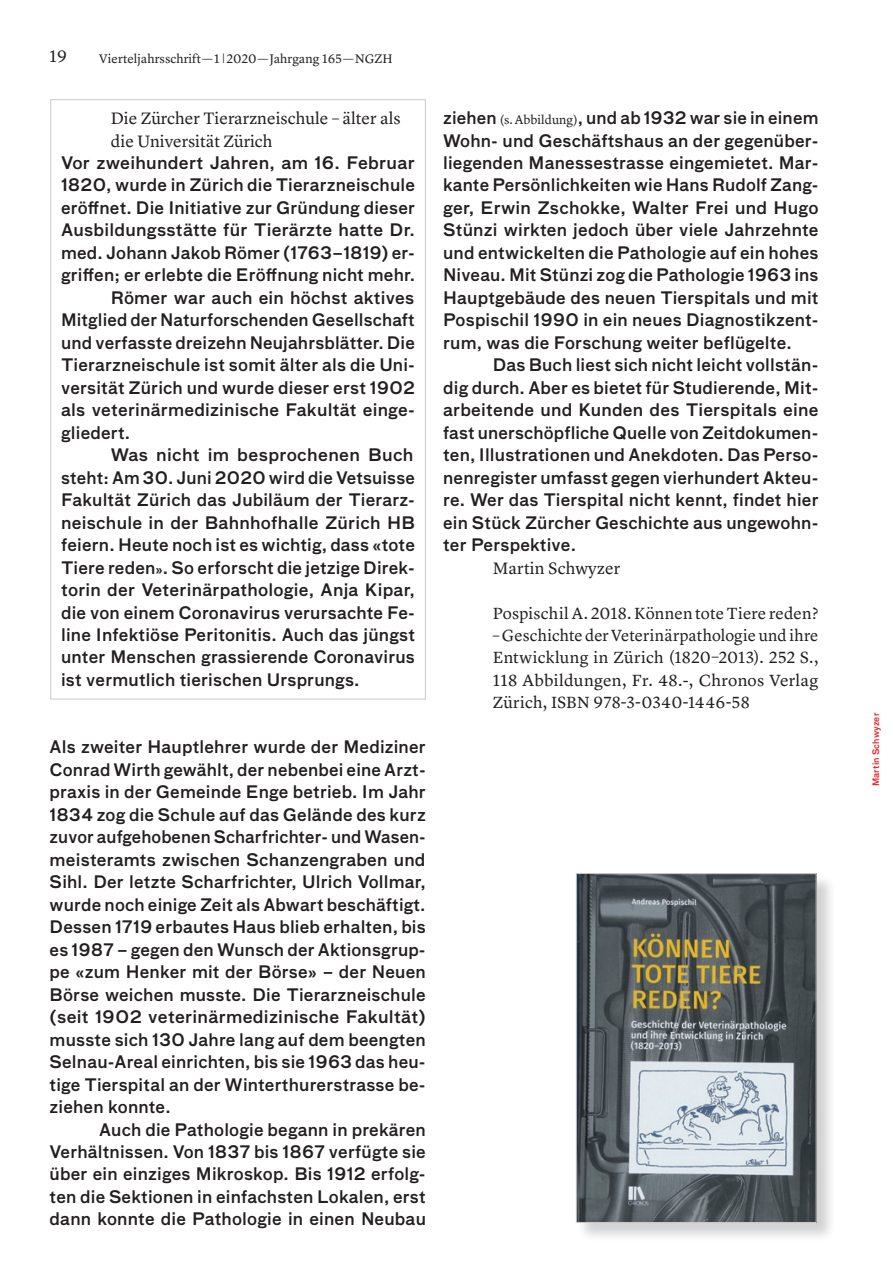
<style>
.page{position:relative;width:893px;height:1275px;background:#fff}
.page>*{position:absolute;margin:0;border:0;box-sizing:border-box;transform-origin:0 0}
.t1{font:17.15px/22.4px "Lyon Text";letter-spacing:.005em;color:#231f20}
.t2{font:500 16.8px/22.4px "Bau OT";letter-spacing:.01em;color:#231f20;text-align:justify}
.t3{font:16.8px/22.4px "Lyon Text";letter-spacing:.01em;color:#231f20;text-align:justify}
.t4{font:12.78px "Lyon Text";letter-spacing:.005em;color:#231f20}
.t5{font:500 8.75px "Bau OT";letter-spacing:.01em;color:#ee1d26}
.s1{font-size:13.3px}
.s2{font-family:"Lyon Text";font-weight:400;font-size:12.78px}
</style>
<div class="page">
<div style="left:577px;top:874px;width:259px;height:369px;background:#231f20;opacity:.2"></div>
<img style="left:578px;top:875px;width:237px;height:346px">
<div style="left:576px;top:873px;width:241px;height:350px;border:1px solid #cdc9c8"></div>
<p class="t1" style="left:50px;top:44px;width:19px">19</p>
<p class="t4" style="left:99px;top:49px;width:295px">Vierteljahrsschrift— 1 <sup>|</sup>2020 —Jahrgang 165 —NGZH</p>
<p class="t1" style="left:111px;top:106px;width:292px">Die Zürcher Tierarzneischule – älter als die Universität Zürich</p>
<p class="t2" style="left:61px;top:152px;width:355px">Vor zweihundert Jahren, am 16. Februar</p>
<p class="t2" style="left:61px;top:174px;width:355px">1820, wurde in Zürich die Tierarzneischule</p>
<p class="t2" style="left:61px;top:197px;width:355px">eröffnet. Die Initiative zur Gründung dieser</p>
<p class="t2" style="left:61px;top:219px;width:355px">Ausbildungsstätte für Tierärzte hatte Dr.</p>
<p class="t2" style="left:61px;top:241px;width:355px">med. Johann Jakob Römer (1763–1819) er-</p>
<p class="t2" style="left:61px;top:264px;width:355px">griffen; er erlebte die Eröffnung nicht mehr.</p>
<p class="t2" style="left:111px;top:286px;width:305px">Römer war auch ein höchst aktives</p>
<p class="t2" style="left:61px;top:309px;width:355px">Mitglied der Naturforschenden Gesellschaft</p>
<p class="t2" style="left:61px;top:331px;width:355px">und verfasste dreizehn Neujahrsblätter. Die</p>
<p class="t2" style="left:61px;top:354px;width:355px">Tierarzneischule ist somit älter als die Uni-</p>
<p class="t2" style="left:61px;top:376px;width:355px">versität Zürich und wurde dieser erst 1902</p>
<p class="t2" style="left:61px;top:399px;width:355px">als veterinärmedizinische Fakultät einge-</p>
<p class="t2" style="left:61px;top:421px;width:71px">gliedert.</p>
<p class="t2" style="left:111px;top:444px;width:304px">Was nicht im besprochenen Buch</p>
<p class="t2" style="left:61px;top:466px;width:355px">steht: Am 30. Juni 2020 wird die Vetsuisse</p>
<p class="t2" style="left:61px;top:489px;width:355px">Fakultät Zürich das Jubiläum der Tierarz-</p>
<p class="t2" style="left:61px;top:511px;width:355px">neischule in der Bahnhofhalle Zürich HB</p>
<p class="t2" style="left:61px;top:534px;width:355px">feiern. Heute noch ist es wichtig, dass «tote</p>
<p class="t2" style="left:61px;top:556px;width:355px">Tiere reden<span class="s1">»</span>. So erforscht die jetzige Direk-</p>
<p class="t2" style="left:61px;top:579px;width:355px">torin der Veterinärpathologie, Anja Kipar,</p>
<p class="t2" style="left:61px;top:601px;width:355px">die von einem Coronavirus verursachte Fe-</p>
<p class="t2" style="left:61px;top:624px;width:355px">line Infektiöse Peritonitis. Auch das jüngst</p>
<p class="t2" style="left:61px;top:646px;width:355px">unter Menschen grassierende Coronavirus</p>
<p class="t2" style="left:61px;top:669px;width:300px">ist vermutlich tierischen Ursprungs.</p>
<p class="t2" style="left:50px;top:736px;width:378px">Als zweiter Hauptlehrer wurde der Mediziner Conrad Wirth gewählt, der nebenbei eine Arzt&shy;praxis in der Gemeinde Enge betrieb. Im Jahr 1834 zog die Schule auf das Gelände des kurz zuvor aufgehobenen Scharfrichter- und Wasen&shy;meisteramts zwischen Schanzengraben und Sihl. Der letzte Scharfrichter, Ulrich Vollmar, wurde noch einige Zeit als Abwart beschäftigt.<br>Dessen 1719 erbautes Haus blieb erhalten, bis es 1987 – gegen den Wunsch der Aktionsgrup&shy;pe «zum Henker mit der Börse» – der Neuen Börse weichen musste. Die Tierarzneischule (seit 1902 veterinärmedizinische Fakultät) musste sich 130 Jahre lang auf dem beengten Selnau-Areal einrichten, bis sie 1963 das heu&shy;tige Tierspital an der Winterthurerstrasse be&shy;ziehen konnte.</p>
<p class="t2" style="left:50px;top:1118px;width:378px;text-indent:50px">Auch die Pathologie begann in prekären Verhältnissen. Von 1837 bis 1867 verfügte sie über ein einziges Mikroskop. Bis 1912 erfolg&shy;ten die Sektionen in einfachsten Lokalen, erst dann konnte die Pathologie in einen Neubau</p>
<p class="t2" style="left:443px;top:107px;width:377px">ziehen <span class="s2">(s. Abbildung)</span>, und ab 1932 war sie in einem Wohn- und Geschäftshaus an der gegenüber&shy;liegenden Manessestrasse eingemietet. Mar&shy;kante Persönlichkeiten wie Hans Rudolf Zang&shy;ger, Erwin Zschokke, Walter Frei und Hugo Stünzi wirkten jedoch über viele Jahrzehnte und entwickelten die Pathologie auf ein hohes Niveau. Mit Stünzi zog die Pathologie 1963 ins Hauptgebäude des neuen Tierspitals und mit Pospischil 1990 in ein neues Diagnostikzent&shy;rum, was die Forschung weiter beflügelte.</p>
<p class="t2" style="left:443px;top:354px;width:377px;text-indent:50px">Das Buch liest sich nicht leicht vollstän&shy;dig durch. Aber es bietet für Studierende, Mit&shy;arbeitende und Kunden des Tierspitals eine fast unerschöpfliche Quelle von Zeitdokumen&shy;ten, Illustrationen und Anekdoten. Das Perso&shy;nenregister umfasst gegen vierhundert Akteu&shy;re. Wer das Tierspital nicht kennt, findet hier ein Stück Zürcher Geschichte aus ungewohn&shy;ter Perspektive.</p>
<p class="t1" style="left:493px;top:555px;width:129px">Martin Schwyzer</p>
<p class="t3" style="left:493px;top:600px;width:327px">Pospischil A. 2018. Können tote Tiere reden?</p>
<p class="t3" style="left:493px;top:623px;width:327px">– Geschichte der Veterinärpathologie und ihre Entwicklung in Zürich (1820–2013). 252 S., 118 Abbildungen, Fr. 48.-, Chronos Verlag Zürich, ISBN 978-3-0340-1446-58</p>
<p class="t5" style="left:870px;top:786px;width:75px;rotate:-90deg">Martin Schwyzer</p>
</div>
